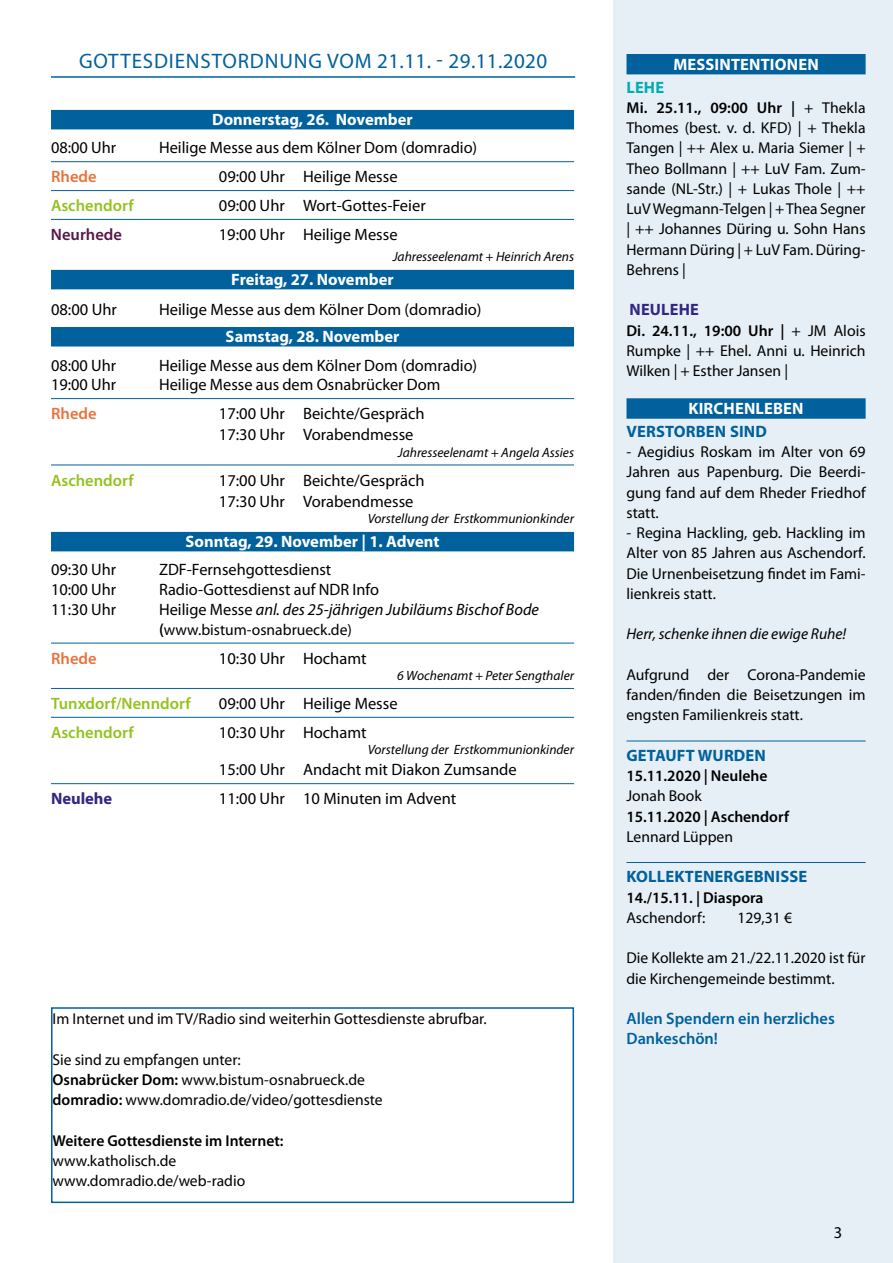
<style>
.page{position:relative;width:893px;height:1263px;background:#fff}
.page>*{position:absolute;margin:0;border:0;box-sizing:border-box;transform-origin:0 0}
.t1{font:21px "Myriad Pro";letter-spacing:.04em;color:#00619d}
.t2{font:16.5px/21px "Myriad Pro";color:#000}
.t3{font:700 16.5px "Myriad Pro";color:#fff}
.t4{font:italic 16.5px "Myriad Pro";color:#000}
.t5{font:600 16.5px "Myriad Pro";color:#95c11f}
.t6{font:700 16.5px "Myriad Pro";letter-spacing:.01em;color:#00619d}
.t7{font:600 16.5px/20.2px "Myriad Pro";color:#00619d}
.t8{font:600 16.5px "Myriad Pro";color:#e6723c}
.t9{font:700 16.5px "Myriad Pro";letter-spacing:.005em;color:#312783}
.t10{font:600 16.5px "Myriad Pro";color:#541747}
.t11{font:700 16.5px "Myriad Pro";color:#00adb1}
.t12{font:15.75px/20.2px "Myriad Pro";color:#000;text-align:justify}
.t13{font:600 15.75px "Myriad Pro";color:#000}
.t14{font:italic 15.75px "Myriad Pro";color:#000}
.t15{font:italic 13.5px "Myriad Pro";color:#000}
.s1{font-weight:600}
.s2{font-style:normal}
.s3{font-weight:600;font-size:16.5px}
</style>
<div class="page">
<div style="left:613px;top:0;width:280px;height:1263px;background:#e6eff5"></div>
<div style="left:51px;top:110px;width:523px;height:19px;background:#00619d"></div>
<hr style="left:51px;top:161px;width:523px;height:1px;background:#00619d">
<hr style="left:51px;top:190px;width:523px;height:1px;background:#00619d">
<hr style="left:51px;top:219px;width:523px;height:1px;background:#00619d">
<div style="left:51px;top:270px;width:523px;height:19px;background:#00619d"></div>
<div style="left:51px;top:327px;width:523px;height:19px;background:#00619d"></div>
<hr style="left:51px;top:398px;width:523px;height:1px;background:#00619d">
<hr style="left:51px;top:465px;width:523px;height:1px;background:#00619d">
<div style="left:51px;top:532px;width:523px;height:19px;background:#00619d"></div>
<hr style="left:51px;top:643px;width:523px;height:1px;background:#00619d">
<hr style="left:51px;top:688px;width:523px;height:1px;background:#00619d">
<hr style="left:51px;top:717px;width:523px;height:1px;background:#00619d">
<hr style="left:51px;top:783px;width:523px;height:1px;background:#00619d">
<hr style="left:51px;top:76px;width:524px;height:2px;background:#00619d">
<div style="left:626px;top:54px;width:240px;height:20px;background:#00619d"></div>
<div style="left:626px;top:398px;width:240px;height:21px;background:#00619d"></div>
<hr style="left:626px;top:741px;width:240px;height:1px;background:#00619d">
<hr style="left:626px;top:862px;width:240px;height:1px;background:#00619d">
<div style="left:51px;top:1007px;width:523px;height:196px;border:2px solid #00619d"></div>
<h1 class="t1" style="left:79px;top:48px;width:470px">GOTTESDIENSTORDNUNG VOM 21.11. - 29.11.2020</h1>
<p class="t3" style="left:673px;top:54px;width:147px">MESSINTENTIONEN</p>
<p class="t11" style="left:626px;top:76px;width:39px">LEHE</p>
<p class="t12" style="left:626px;top:97px;width:241px"><span class="s1">Mi. 25.11., 09:00 Uhr |</span> + Thekla Thomes (best. v. d. KFD) | + Thekla Tangen | ++ Alex u. Maria Siemer | + Theo Bollmann | ++ LuV Fam. Zum&shy;sande (NL-Str.) | + Lukas Thole | ++ LuV Wegmann-Telgen | + Thea Segner | ++ Johannes Düring u. Sohn Hans Hermann Düring | + LuV Fam. Düring-Behrens |</p>
<p class="t9" style="left:630px;top:299px;width:71px">NEULEHE</p>
<p class="t12" style="left:626px;top:320px;width:241px"><span class="s1">Di. 24.11., 19:00 Uhr |</span> + JM Alois Rumpke | ++ Ehel. Anni u. Heinrich Wilken | + Esther Jansen |</p>
<p class="t3" style="left:688px;top:398px;width:117px">KIRCHENLEBEN</p>
<p class="t6" style="left:626px;top:420px;width:142px">VERSTORBEN SIND</p>
<p class="t12" style="left:626px;top:441px;width:241px">- Aegidius Roskam im Alter von 69<br>Jahren aus Papenburg. Die Beerdi&shy;gung fand auf dem Rheder Friedhof statt.</p>
<p class="t12" style="left:626px;top:522px;width:241px">- Regina Hackling, geb. Hackling im Alter von 85 Jahren aus Aschendorf.<br>Die Urnenbeisetzung findet im Fami&shy;lienkreis statt.</p>
<p class="t14" style="left:626px;top:624px;width:221px">Herr, schenke ihnen die ewige Ruhe!</p>
<p class="t12" style="left:626px;top:664px;width:241px">Aufgrund der Corona-Pandemie fanden/finden die Beisetzungen im engsten Familienkreis statt.</p>
<p class="t6" style="left:626px;top:744px;width:141px">GETAUFT WURDEN</p>
<p class="t13" style="left:626px;top:766px;width:142px">15.11.2020 | Neulehe</p>
<p class="t12" style="left:626px;top:786px;width:77px">Jonah Book</p>
<p class="t13" style="left:626px;top:806px;width:164px">15.11.2020 | Aschendorf</p>
<p class="t12" style="left:626px;top:826px;width:108px">Lennard Lüppen</p>
<p class="t6" style="left:626px;top:866px;width:182px">KOLLEKTENERGEBNISSE</p>
<p class="t13" style="left:626px;top:887px;width:139px">14./15.11. | Diaspora</p>
<p class="t12" style="left:626px;top:907px;width:80px">Aschendorf:</p>
<p class="t12" style="left:738px;top:907px;width:56px">129,31 €</p>
<p class="t12" style="left:626px;top:948px;width:241px">Die Kollekte am 21./22.11.2020 ist für die Kirchengemeinde bestimmt.</p>
<p class="t7" style="left:626px;top:1008px;width:210px">Allen Spendern ein herzliches<br>Dankeschön!</p>
<p class="t3" style="left:212px;top:109px;width:202px">Donnerstag, 26. November</p>
<p class="t2" style="left:51px;top:137px;width:67px">08:00 Uhr</p>
<p class="t2" style="left:159px;top:137px;width:320px">Heilige Messe aus dem Kölner Dom (domradio)</p>
<p class="t8" style="left:51px;top:166px;width:47px">Rhede</p>
<p class="t2" style="left:219px;top:166px;width:180px">09:00 Uhr Heilige Messe</p>
<p class="t5" style="left:51px;top:195px;width:84px">Aschendorf</p>
<p class="t2" style="left:219px;top:195px;width:208px">09:00 Uhr Wort-Gottes-Feier</p>
<p class="t10" style="left:51px;top:224px;width:72px">Neurhede</p>
<p class="t2" style="left:219px;top:224px;width:180px">19:00 Uhr Heilige Messe</p>
<p class="t15" style="left:393px;top:248px;width:183px">Jahresseelenamt + Heinrich Arens</p>
<p class="t3" style="left:231px;top:269px;width:164px">Freitag, 27. November</p>
<p class="t2" style="left:51px;top:298px;width:67px">08:00 Uhr</p>
<p class="t2" style="left:159px;top:298px;width:324px">Heilige Messe aus dem Kölner Dom (domradio)</p>
<p class="t3" style="left:226px;top:326px;width:175px">Samstag, 28. November</p>
<p class="t2" style="left:51px;top:354px;width:67px">08:00 Uhr</p>
<p class="t2" style="left:159px;top:354px;width:320px">Heilige Messe aus dem Kölner Dom (domradio)</p>
<p class="t2" style="left:51px;top:374px;width:67px">19:00 Uhr</p>
<p class="t2" style="left:159px;top:374px;width:283px">Heilige Messe aus dem Osnabrücker Dom</p>
<p class="t8" style="left:51px;top:403px;width:47px">Rhede</p>
<p class="t2" style="left:219px;top:403px;width:207px">17:00 Uhr Beichte/Gespräch<br>17:30 Uhr Vorabendmesse</p>
<p class="t15" style="left:398px;top:444px;width:178px">Jahresseelenamt + Angela Assies</p>
<p class="t5" style="left:51px;top:469px;width:84px">Aschendorf</p>
<p class="t2" style="left:219px;top:469px;width:207px">17:00 Uhr Beichte/Gespräch<br>17:30 Uhr Vorabendmesse</p>
<p class="t15" style="left:368px;top:510px;width:208px">Vorstellung der Erstkommunionkinder</p>
<p class="t3" style="left:186px;top:531px;width:255px">Sonntag, 29. November | 1. Advent</p>
<p class="t2" style="left:51px;top:559px;width:67px">09:30 Uhr</p>
<p class="t2" style="left:159px;top:559px;width:174px">ZDF-Fernsehgottesdienst</p>
<p class="t2" style="left:51px;top:579px;width:67px">10:00 Uhr</p>
<p class="t2" style="left:159px;top:579px;width:222px">Radio-Gottesdienst auf NDR Info</p>
<p class="t2" style="left:51px;top:599px;width:67px">11:30 Uhr</p>
<p class="t4" style="left:159px;top:599px;width:381px"><span class="s2">Heilige Messe</span> anl. des 25-jährigen Jubiläums Bischof Bode</p>
<p class="t12" style="left:159px;top:619px;width:194px"><span class="s3">(</span>www.bistum-osnabrueck.de)</p>
<p class="t8" style="left:51px;top:648px;width:47px">Rhede</p>
<p class="t2" style="left:219px;top:647px;width:149px">10:30 Uhr Hochamt</p>
<p class="t15" style="left:397px;top:667px;width:178px">6 Wochenamt + Peter Sengthaler</p>
<p class="t5" style="left:51px;top:693px;width:141px">Tunxdorf/Nenndorf</p>
<p class="t2" style="left:219px;top:693px;width:180px">09:00 Uhr Heilige Messe</p>
<p class="t5" style="left:51px;top:722px;width:84px">Aschendorf</p>
<p class="t2" style="left:219px;top:722px;width:149px">10:30 Uhr Hochamt</p>
<p class="t15" style="left:368px;top:741px;width:208px">Vorstellung der Erstkommunionkinder</p>
<p class="t2" style="left:219px;top:759px;width:299px">15:00 Uhr Andacht mit Diakon Zumsande</p>
<p class="t9" style="left:51px;top:788px;width:63px">Neulehe</p>
<p class="t2" style="left:219px;top:788px;width:239px">11:00 Uhr 10 Minuten im Advent</p>
<p class="t12" style="left:53px;top:1008px;width:436px">Im Internet und im TV/Radio sind weiterhin Gottesdienste abrufbar.</p>
<p class="t12" style="left:53px;top:1049px;width:332px;text-align:left">Sie sind zu empfangen unter:<br><span class="s1">Osnabrücker Dom:</span> www.bistum-osnabrueck.de <span class="s1">domradio:</span> www.domradio.de/video/gottesdienste</p>
<p class="t13" style="left:53px;top:1130px;width:233px">Weitere Gottesdienste im Internet:</p>
<p class="t12" style="left:53px;top:1150px;width:194px">www.katholisch.de www.domradio.de/web-radio</p>
<p class="t2" style="left:834px;top:1221px;width:10px">3</p>
</div>
